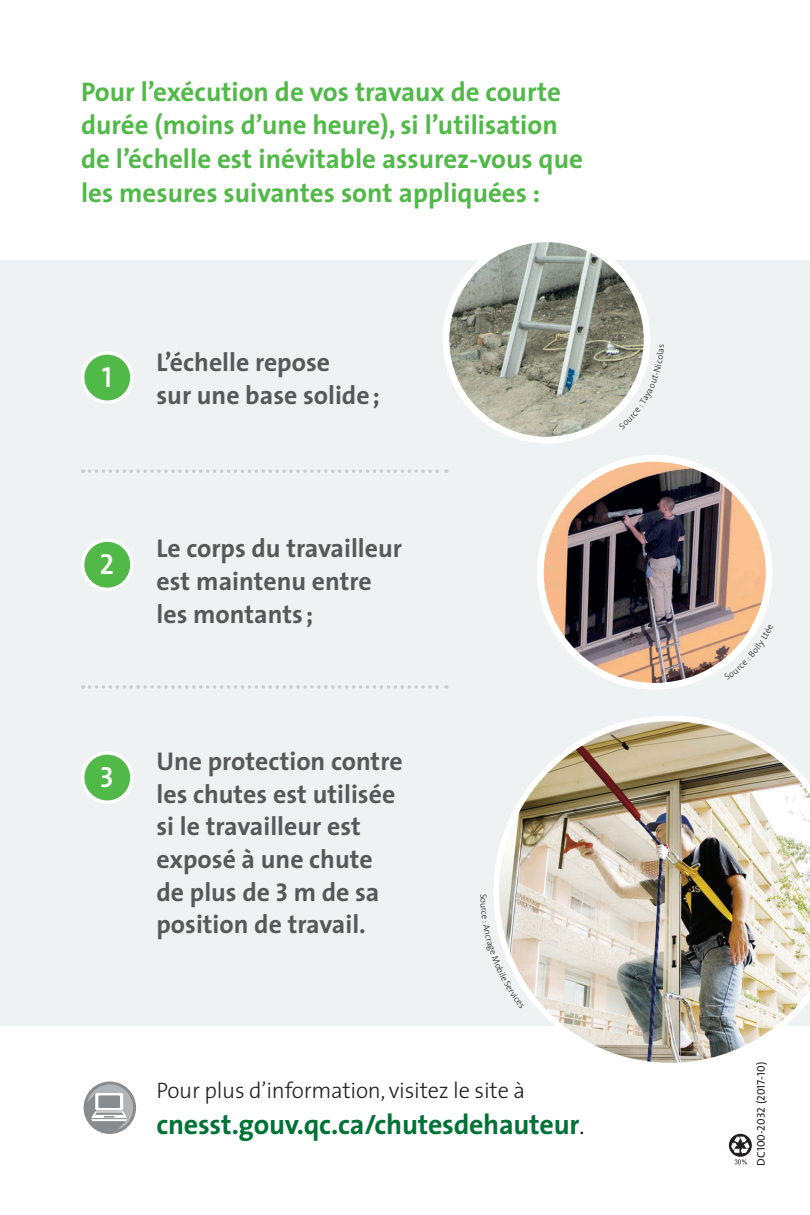
<style>
.page{position:relative;width:810px;height:1215px;background:#fff}
.page>*{position:absolute;margin:0;border:0;box-sizing:border-box;transform-origin:0 0}
.t1{font:29.25px "The Sans Semi Bold Caps";color:#fff}
.t2{font:700 28.12px "The Sans";letter-spacing:-.01em;color:#007236}
.t3{font:700 27px/33.8px "The Sans";color:#51b948}
.t4{font:700 25.88px/32.6px "The Sans";color:#57585a}
.t5{font:300 22.5px "The Sans";letter-spacing:-.01em;color:#231f20}
.t6{font:11.25px "The Sans Caps";color:#231f20}
.s1{font-family:"The Sans Bold Caps";font-weight:400}
.s2{font-weight:300;font-size:27px;color:#231f20}
</style>
<div class="page">
<svg style="left:729px;top:1134px;width:23px;height:30px"></svg>
<div style="left:0;top:260px;width:810px;height:765px;background:#eff2f2"></div>
<img style="left:446px;top:239px;width:201px;height:201px;border-radius:101px">
<div style="left:443px;top:235px;width:208px;height:208px;border:7px solid #fff;border-radius:50%"></div>
<img style="left:493px;top:716px;width:317px;height:347px">
<div style="left:83px;top:353px;width:49px;height:49px;background:#51b948;border-radius:50%"></div>
<div style="left:81px;top:351px;width:53px;height:53px;border:3px solid #fff;border-radius:50%"></div>
<div style="left:83px;top:540px;width:49px;height:49px;background:#51b948;border-radius:50%"></div>
<div style="left:81px;top:538px;width:53px;height:53px;border:3px solid #fff;border-radius:50%"></div>
<div style="left:83px;top:753px;width:49px;height:49px;background:#51b948;border-radius:50%"></div>
<div style="left:81px;top:751px;width:53px;height:53px;border:3px solid #fff;border-radius:50%"></div>
<svg style="left:83px;top:469px;width:364px;height:4px"></svg>
<svg style="left:83px;top:685px;width:364px;height:4px"></svg>
<svg style="left:84px;top:1081px;width:52px;height:53px"></svg>
<div style="left:87px;top:1084px;width:46px;height:47px;background:#b1b4b7;border-radius:50%"></div>
<svg style="left:85px;top:1093px;width:42px;height:39px"></svg>
<img style="left:545px;top:463px;width:223px;height:219px">
<div style="left:537px;top:455px;width:235px;height:235px;border:7px solid #fff;border-radius:50%"></div>
<svg style="left:619px;top:344px;width:32px;height:70px"></svg>
<svg style="left:724px;top:624px;width:44px;height:56px"></svg>
<svg style="left:493px;top:894px;width:31px;height:115px"></svg>
<p class="t3" style="left:81px;top:74px;width:504px">Pour l’exécution de vos travaux de courte durée (moins d’une heure), si l’utilisation de l’échelle est inévitable assurez-vous que les mesures suivantes sont appliquées :</p>
<p class="t1" style="left:102px;top:353px;width:12px">1</p>
<p class="t4" style="left:156px;top:345px;width:225px">L’échelle repose<br>sur une base solide;</p>
<p class="t1" style="left:100px;top:540px;width:16px">2</p>
<p class="t4" style="left:156px;top:532px;width:247px">Le corps du travailleur est maintenu entre les montants ;</p>
<p class="t1" style="left:100px;top:753px;width:16px">3</p>
<p class="t4" style="left:156px;top:744px;width:248px">Une protection contre les chutes est utilisée si le travailleur est exposé à une chute de plus de <span class="s1">3</span> m de sa position de travail.</p>
<p class="t5" style="left:156px;top:1072px;width:370px">Pour plus d’information, visitez le site à</p>
<p class="t2" style="left:156px;top:1101px;width:430px">cnesst.gouv.qc.ca/chutesdehauteur<span class="s2">.</span></p>
<p class="t6" style="left:752px;top:1166px;width:105px;rotate:-90deg">DC100-2032 (2017-10)</p>
</div>
